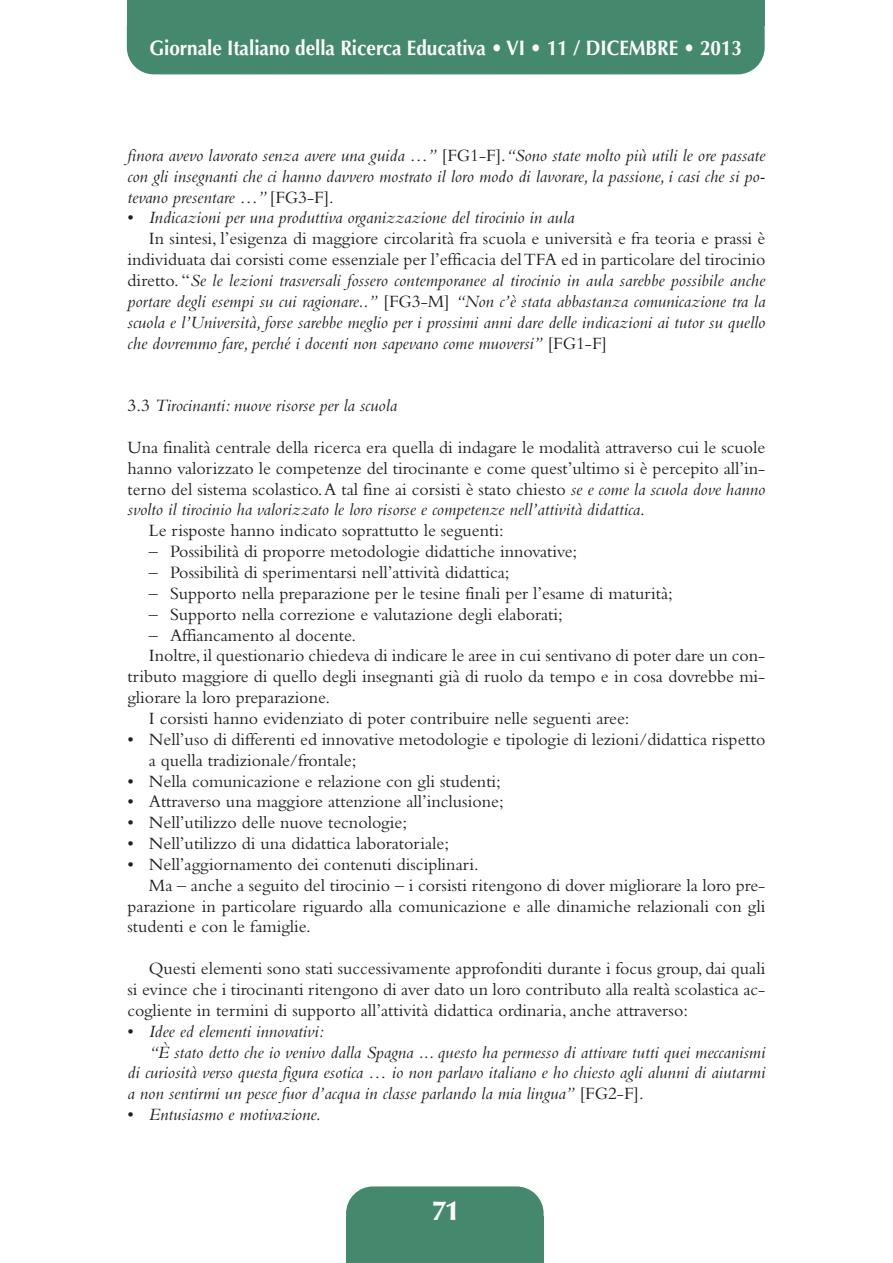
<style>
.page{position:relative;width:893px;height:1263px;background:#fff}
.page>*{position:absolute;margin:0;border:0;box-sizing:border-box;transform-origin:0 0}
.t1{font:900 27px "Optima";color:#fff}
.t2{font:700 21px "Optima";color:#fff;scale:.9 1}
.t3{font:18px/20.9px "Bembo";color:#231f20}
.t4{font:italic 18px/20.9px "Bembo";color:#231f20;text-align:justify}
.s1{font-style:normal}
.s2{font-style:italic}
</style>
<div class="page">
<div style="left:127px;top:1px;width:638px;height:73px;background:#44896d;border-radius:27px"></div>
<div style="left:127px;top:0;width:638px;height:26px;background:#44896d"></div>
<div style="left:346px;top:1216px;width:198px;height:47px;background:#44896d"></div>
<div style="left:346px;top:1186px;width:198px;height:55px;background:#44896d;border-radius:27px"></div>
<p class="t2" style="left:149px;top:40px;width:660px">Giornale Italiano della Ricerca Educativa • VI • 11 / DICEMBRE • 2013</p>
<p class="t4" style="left:128px;top:147px;width:639px">finora avevo lavorato senza avere una guida …” <span class="s1">[FG1-F].</span>“Sono state molto più utili le ore passate con gli insegnanti che ci hanno davvero mostrato il loro modo di lavorare, la passione, i casi che si po&shy;tevano presentare …” <span class="s1">[FG3-F].</span></p>
<p class="t4" style="left:128px;top:209px;width:448px"><span class="s1">•</span> Indicazioni per una produttiva organizzazione del tirocinio in aula</p>
<p class="t3" style="left:149px;top:230px;width:618px">In sintesi, l’esigenza di maggiore circolarità fra scuola e università e fra teoria e prassi è</p>
<p class="t3" style="left:128px;top:251px;width:639px">individuata dai corsisti come essenziale per l’efficacia delTFA ed in particolare del tirocinio</p>
<p class="t4" style="left:128px;top:272px;width:639px"><span class="s1">diretto. “</span>Se le lezioni trasversali fossero contemporanee al tirocinio in aula sarebbe possibile anche</p>
<p class="t4" style="left:128px;top:293px;width:639px">portare degli esempi su cui ragionare..” <span class="s1">[FG3-M]</span> “Non c’è stata abbastanza comunicazione tra la</p>
<p class="t4" style="left:128px;top:313px;width:639px">scuola e l’Università, forse sarebbe meglio per i prossimi anni dare delle indicazioni ai tutor su quello</p>
<p class="t4" style="left:128px;top:334px;width:481px">che dovremmo fare, perché i docenti non sapevano come muoversi” <span class="s1">[FG1-F]</span></p>
<p class="t4" style="left:128px;top:397px;width:271px"><span class="s1">3.3</span> Tirocinanti: nuove risorse per la scuola</p>
<p class="t3" style="left:128px;top:439px;width:639px">Una finalità centrale della ricerca era quella di indagare le modalità attraverso cui le scuole</p>
<p class="t3" style="left:128px;top:459px;width:639px">hanno valorizzato le competenze del tirocinante e come quest’ultimo si è percepito all’in-</p>
<p class="t3" style="left:128px;top:480px;width:639px">terno del sistema scolastico.A tal fine ai corsisti è stato chiesto <span class="s2">se e come la scuola dove hanno</span></p>
<p class="t4" style="left:128px;top:501px;width:519px">svolto il tirocinio ha valorizzato le loro risorse e competenze nell’attività didattica<span class="s1">.</span></p>
<p class="t3" style="left:149px;top:522px;width:356px">Le risposte hanno indicato soprattutto le seguenti:</p>
<p class="t3" style="left:149px;top:543px;width:430px">– Possibilità di proporre metodologie didattiche innovative;</p>
<p class="t3" style="left:149px;top:564px;width:362px">– Possibilità di sperimentarsi nell’attività didattica;</p>
<p class="t3" style="left:149px;top:584px;width:526px">– Supporto nella preparazione per le tesine finali per l’esame di maturità;</p>
<p class="t3" style="left:149px;top:605px;width:415px">– Supporto nella correzione e valutazione degli elaborati;</p>
<p class="t3" style="left:149px;top:626px;width:209px">– Affiancamento al docente.</p>
<p class="t3" style="left:149px;top:647px;width:618px">Inoltre, il questionario chiedeva di indicare le aree in cui sentivano di poter dare un con-</p>
<p class="t3" style="left:128px;top:668px;width:639px">tributo maggiore di quello degli insegnanti già di ruolo da tempo e in cosa dovrebbe mi-</p>
<p class="t3" style="left:128px;top:689px;width:204px">gliorare la loro preparazione.</p>
<p class="t3" style="left:149px;top:710px;width:482px">I corsisti hanno evidenziato di poter contribuire nelle seguenti aree:</p>
<p class="t3" style="left:149px;top:730px;width:618px;text-indent:-21px">• Nell’uso di differenti ed innovative metodologie e tipologie di lezioni/didattica rispetto a quella tradizionale/frontale;</p>
<p class="t3" style="left:128px;top:772px;width:375px">• Nella comunicazione e relazione con gli studenti;</p>
<p class="t3" style="left:128px;top:793px;width:378px">• Attraverso una maggiore attenzione all’inclusione;</p>
<p class="t3" style="left:128px;top:814px;width:281px">• Nell’utilizzo delle nuove tecnologie;</p>
<p class="t3" style="left:128px;top:835px;width:323px">• Nell’utilizzo di una didattica laboratoriale;</p>
<p class="t3" style="left:128px;top:856px;width:353px">• Nell’aggiornamento dei contenuti disciplinari.</p>
<p class="t3" style="left:149px;top:876px;width:618px">Ma – anche a seguito del tirocinio – i corsisti ritengono di dover migliorare la loro pre-</p>
<p class="t3" style="left:128px;top:897px;width:639px">parazione in particolare riguardo alla comunicazione e alle dinamiche relazionali con gli</p>
<p class="t3" style="left:128px;top:918px;width:185px">studenti e con le famiglie.</p>
<p class="t3" style="left:128px;top:960px;width:639px;text-align:justify;text-indent:21px">Questi elementi sono stati successivamente approfonditi durante i focus group, dai quali si evince che i tirocinanti ritengono di aver dato un loro contributo alla realtà scolastica ac&shy;cogliente in termini di supporto all’attività didattica ordinaria, anche attraverso:</p>
<p class="t4" style="left:128px;top:1022px;width:198px"><span class="s1">•</span> Idee ed elementi innovativi:</p>
<p class="t4" style="left:149px;top:1043px;width:618px">“È stato detto che io venivo dalla Spagna ... questo ha permesso di attivare tutti quei meccanismi</p>
<p class="t4" style="left:128px;top:1064px;width:639px">di curiosità verso questa figura esotica … io non parlavo italiano e ho chiesto agli alunni di aiutarmi</p>
<p class="t4" style="left:128px;top:1085px;width:518px">a non sentirmi un pesce fuor d’acqua in classe parlando la mia lingua” <span class="s1">[FG2-F].</span></p>
<p class="t4" style="left:128px;top:1106px;width:195px"><span class="s1">•</span> Entusiasmo e motivazione.</p>
<p class="t1" style="left:432px;top:1200px;width:28px">71</p>
</div>
